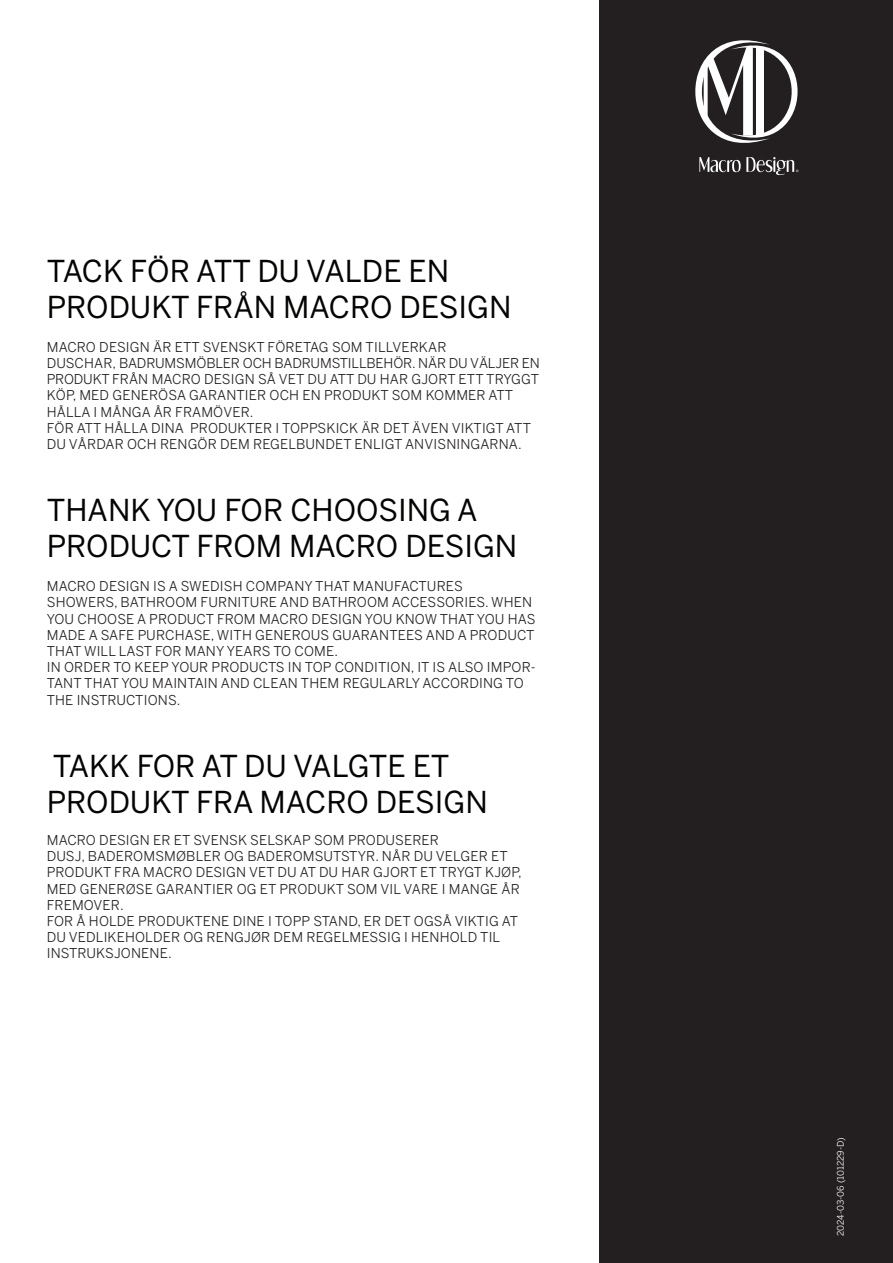
<style>
.page{position:relative;width:893px;height:1263px;background:#fff}
.page>*{position:absolute;margin:0;border:0;box-sizing:border-box;transform-origin:0 0}
.Rubrik_tack{font:30px/36px "Benton Sans";color:#040503}
.Ingress{font:13.5px/16.2px "Benton Sans";letter-spacing:.01em;color:#231f20}
.märkning{font:9px "Benton Sans";letter-spacing:-.005em;color:#fff}
</style>
<div class="page">
<div style="left:600px;top:0;width:293px;height:1263px;background:#231f20"></div>
<svg style="left:695px;top:40px;width:103px;height:135px"></svg>
<p class="Rubrik_tack" style="left:47px;top:252px;width:466px">TACK FÖR ATT DU VALDE EN<br>PRODUKT FRÅN MACRO DESIGN</p>
<p class="Ingress" style="left:47px;top:339px;width:495px">MACRO DESIGN ÄR ETT SVENSKT FÖRETAG SOM TILLVERKAR<br>DUSCHAR, BADRUMSMÖBLER OCH BADRUMSTILLBEHÖR. NÄR DU VÄLJER EN PRODUKT FRÅN MACRO DESIGN SÅ VET DU ATT DU HAR GJORT ETT TRYGGT KÖP, MED GENERÖSA GARANTIER OCH EN PRODUKT SOM KOMMER ATT HÅLLA I MÅNGA ÅR FRAMÖVER.</p>
<p class="Ingress" style="left:47px;top:420px;width:486px">FÖR ATT HÅLLA DINA PRODUKTER I TOPPSKICK ÄR DET ÄVEN VIKTIGT ATT<br>DU VÅRDAR OCH RENGÖR DEM REGELBUNDET ENLIGT ANVISNINGARNA.</p>
<p class="Rubrik_tack" style="left:47px;top:492px;width:432px">THANK YOU FOR CHOOSING A</p>
<p class="Rubrik_tack" style="left:47px;top:528px;width:472px">PRODUCT FROM MACRO DESIGN</p>
<p class="Ingress" style="left:47px;top:578px;width:417px">MACRO DESIGN IS A SWEDISH COMPANY THAT MANUFACTURES</p>
<p class="Ingress" style="left:47px;top:594px;width:490px">SHOWERS, BATHROOM FURNITURE AND BATHROOM ACCESSORIES. WHEN YOU CHOOSE A PRODUCT FROM MACRO DESIGN YOU KNOW THAT YOU HAS MADE A SAFE PURCHASE, WITH GENEROUS GUARANTEES AND A PRODUCT THAT WILL LAST FOR MANY YEARS TO COME.</p>
<p class="Ingress" style="left:47px;top:659px;width:490px">IN ORDER TO KEEP YOUR PRODUCTS IN TOP CONDITION, IT IS ALSO IMPOR-<br>TANT THAT YOU MAINTAIN AND CLEAN THEM REGULARLY ACCORDING TO<br>THE INSTRUCTIONS.</p>
<p class="Rubrik_tack" style="left:53px;top:747px;width:398px">TAKK FOR AT DU VALGTE ET</p>
<p class="Rubrik_tack" style="left:47px;top:783px;width:443px">PRODUKT FRA MACRO DESIGN</p>
<p class="Ingress" style="left:47px;top:832px;width:394px">MACRO DESIGN ER ET SVENSK SELSKAP SOM PRODUSERER</p>
<p class="Ingress" style="left:47px;top:848px;width:476px">DUSJ, BADEROMSMØBLER OG BADEROMSUTSTYR. NÅR DU VELGER ET PRODUKT FRA MACRO DESIGN VET DU AT DU HAR GJORT ET TRYGT KJØP, MED GENERØSE GARANTIER OG ET PRODUKT SOM VIL VARE I MANGE ÅR FREMOVER.</p>
<p class="Ingress" style="left:47px;top:913px;width:473px">FOR Å HOLDE PRODUKTENE DINE I TOPP STAND, ER DET OGSÅ VIKTIG AT<br>DU VEDLIKEHOLDER OG RENGJØR DEM REGELMESSIG I HENHOLD TIL<br>INSTRUKSJONENE.</p>
<p class="märkning" style="left:835px;top:1236px;width:100px;rotate:-90deg">2024-03-06 (101229-D)</p>
</div>
